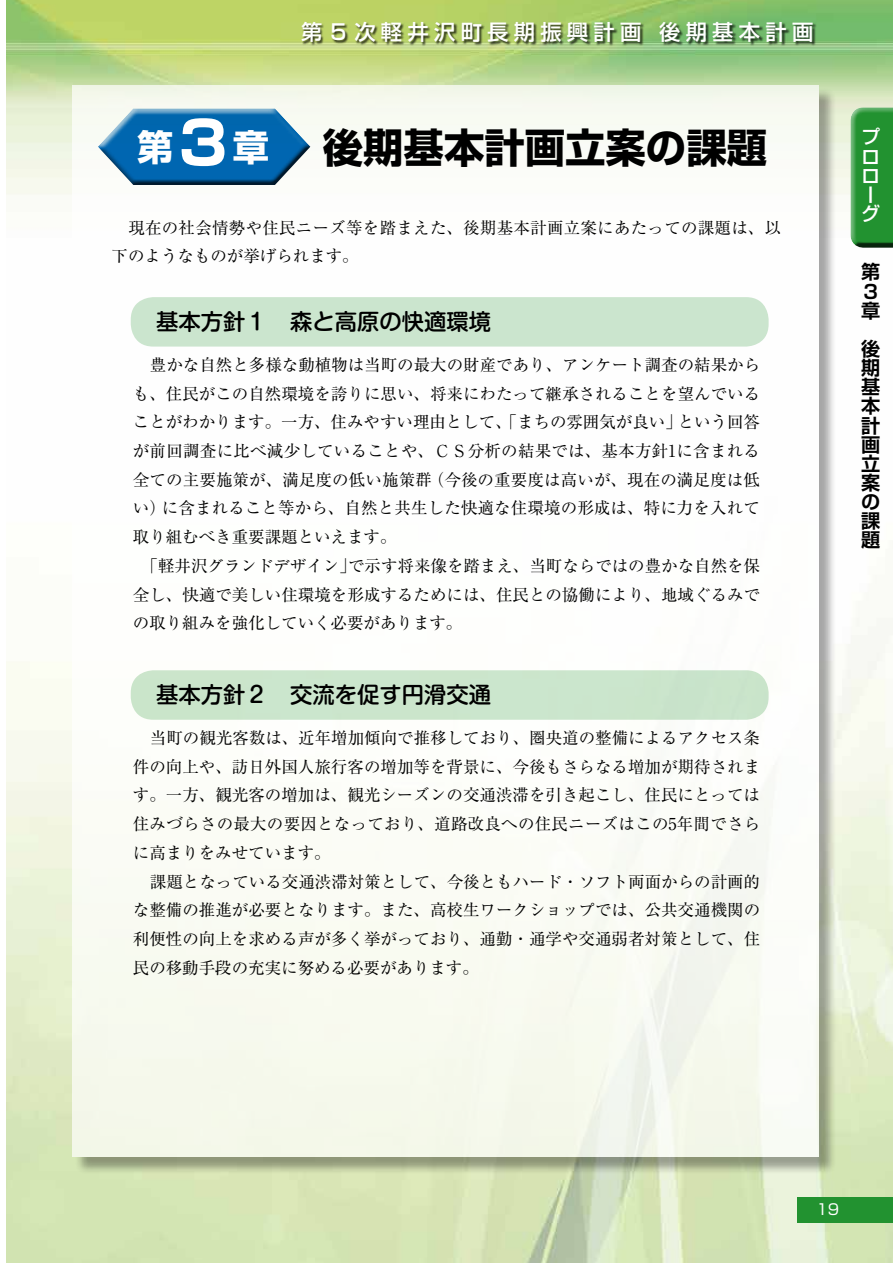
<style>
.page{position:relative;width:893px;height:1263px;background:#fff}
.page>*{position:absolute;margin:0;border:0;box-sizing:border-box;transform-origin:0 0}
.t1{font:700 40.35px "Shin Go Pr 6 N";color:#000}
.t2{font:500 22.35px "Shin M Go Pr 6 N";color:#000}
.t3{font:500 21.3px "Shin Go Pr 6 N";letter-spacing:.25em;color:#fff}
.t4{font:700 19.2px/19.2px "Shin Go Pr 6 N De";color:#000}
.t5{font:500 19.2px/19.2px "Shin Go Pr 6 N";color:#fff}
.t6{font:16.5px/28.7px "Ryumin Pr 6 N";color:#000;text-align:justify}
.t7{font:14.85px "Shin Go Pr 6 N";color:#fff}
.s1{font-size:36.15px;color:#fff}
.s2{font-size:59.55px;color:#fff}
</style>
<div class="page">
<img style="left:6px;top:0;width:887px;height:1263px">
<div style="left:75px;top:87px;width:762px;height:1088px;background:#000;opacity:.5"></div>
<div style="left:72px;top:85px;width:747px;height:1072px;background:#fff"></div>
<div style="left:797px;top:1197px;width:96px;height:25px;background:#229230"></div>
<div style="left:850px;top:105px;width:43px;height:144px;background:#000;opacity:.75"></div>
<div style="left:97px;top:107px;width:215px;height:43px;background:#fff;opacity:.75"></div>
<div style="left:97px;top:114px;width:215px;height:72px;background:#000;opacity:.75"></div>
<div style="left:302px;top:22px;width:515px;height:24px;background:#000;opacity:.75"></div>
<div style="left:131px;top:297px;width:638px;height:50px;background:#cce6cf;border-radius:22px"></div>
<div style="left:131px;top:670px;width:638px;height:50px;background:#cce6cf;border-radius:22px"></div>
<p class="t3" style="left:301px;top:14px;width:513px">第５次軽井沢町長期振興計画 後期基本計画</p>
<h1 class="t1" style="left:137px;top:115px;width:631px"><span class="s1">第</span><span class="s2">３</span><span class="s1">章</span>　 後期基本計画立案の課題</h1>
<p class="t6" style="left:112px;top:212px;width:671px">　現在の社会情勢や住民ニーズ等を踏まえた、後期基本計画立案にあたっての課題は、以下のようなものが挙げられます。</p>
<h2 class="t2" style="left:156px;top:303px;width:336px">基本方針１　森と高原の快適環境</h2>
<p class="t6" style="left:150px;top:349px;width:612px">豊かな自然と多様な動植物は当町の最大の財産であり、アンケート調査の結果から</p>
<p class="t6" style="left:133px;top:378px;width:629px">も、住民がこの自然環境を誇りに思い、将来にわたって継承されることを望んでいる</p>
<p class="t6" style="left:133px;top:407px;width:629px">ことがわかります。一方、住みやすい理由として、「まちの雰囲気が良い」という回答</p>
<p class="t6" style="left:133px;top:436px;width:629px">が前回調査に比べ減少していることや、ＣＳ分析の結果では、基本方針1に含まれる</p>
<p class="t6" style="left:133px;top:464px;width:629px">全ての主要施策が、満足度の低い施策群（今後の重要度は高いが、現在の満足度は低</p>
<p class="t6" style="left:133px;top:493px;width:629px">い）に含まれること等から、自然と共生した快適な住環境の形成は、特に力を入れて</p>
<p class="t6" style="left:133px;top:522px;width:265px">取り組むべき重要課題といえます。</p>
<p class="t6" style="left:142px;top:550px;width:620px">「軽井沢グランドデザイン」で示す将来像を踏まえ、当町ならではの豊かな自然を保</p>
<p class="t6" style="left:133px;top:579px;width:629px">全し、快適で美しい住環境を形成するためには、住民との協働により、地域ぐるみで</p>
<p class="t6" style="left:133px;top:608px;width:331px">の取り組みを強化していく必要があります。</p>
<h2 class="t2" style="left:156px;top:676px;width:336px">基本方針２　交流を促す円滑交通</h2>
<p class="t6" style="left:133px;top:723px;width:629px;text-indent:17px">当町の観光客数は、近年増加傾向で推移しており、圏央道の整備によるアクセス条件の向上や、訪日外国人旅行客の増加等を背景に、今後もさらなる増加が期待されます。一方、観光客の増加は、観光シーズンの交通渋滞を引き起こし、住民にとっては住みづらさの最大の要因となっており、道路改良への住民ニーズはこの5年間でさらに高まりをみせています。</p>
<p class="t6" style="left:133px;top:866px;width:629px;text-indent:17px">課題となっている交通渋滞対策として、今後ともハード・ソフト両面からの計画的な整備の推進が必要となります。また、高校生ワークショップでは、公共交通機関の利便性の向上を求める声が多く挙がっており、通勤・通学や交通弱者対策として、住民の移動手段の充実に努める必要があります。</p>
<p class="t5" style="left:861px;top:126px;width:20px">プロローグ</p>
<p class="t4" style="left:861px;top:262px;width:20px">第<br>３章</p>
<p class="t4" style="left:861px;top:338px;width:20px;text-align:justify">後期基本計画立案の課題</p>
<p class="t7" style="left:816px;top:1198px;width:24px">19</p>
</div>
